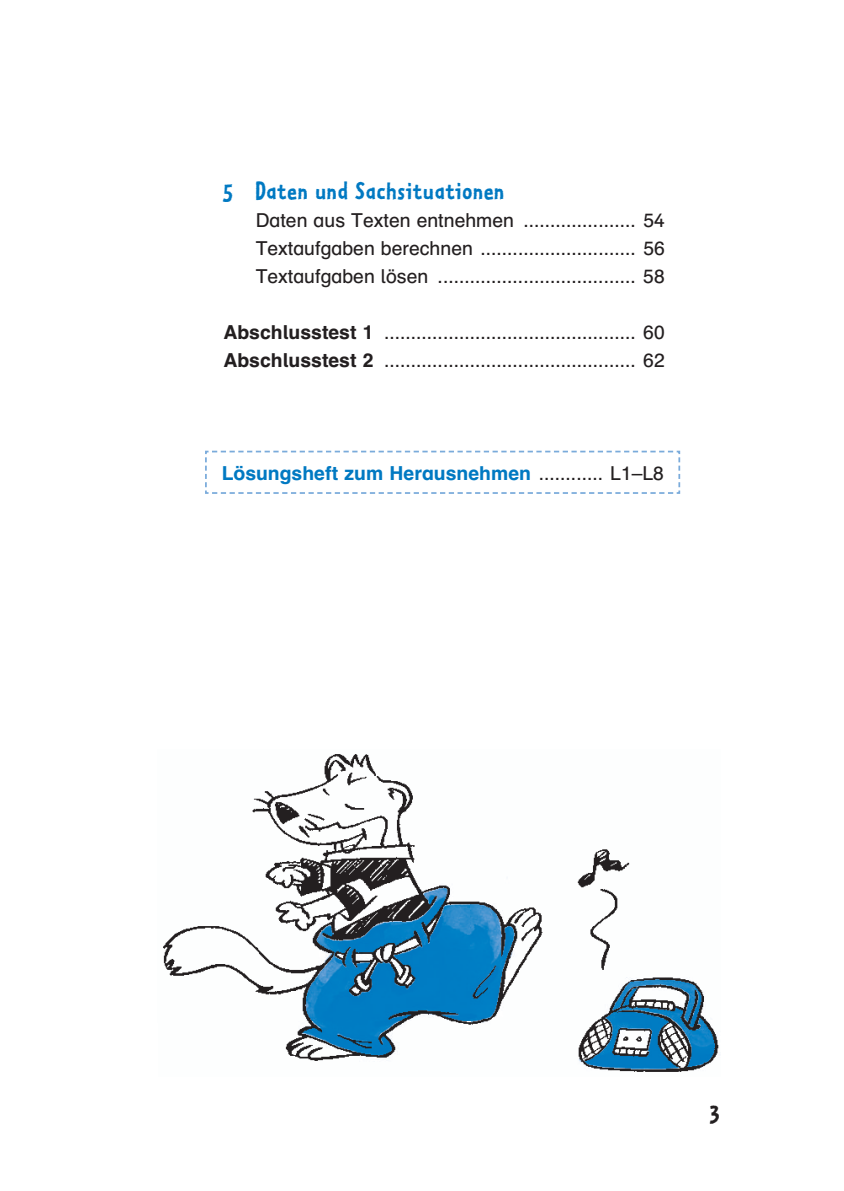
<style>
.page{position:relative;width:844px;height:1191px;background:#fff}
.page>*{position:absolute;margin:0;border:0;box-sizing:border-box;transform-origin:0 0}
.t1{font:700 28px "Kosm Bifab";color:#231f20}
.t2{font:700 26.25px "Kosm Bifab";letter-spacing:.03em;color:#0079c2}
.t3{font:19.25px/28px "Schulb Bifab";color:#231f20;text-align:justify}
.t4{font:700 19.25px "Schulb Bifab";color:#0079c2}
.s1{font-weight:700}
.s2{font-weight:400;color:#231f20}
</style>
<div class="page">
<svg style="left:205px;top:450px;width:476px;height:44px"></svg>
<img style="left:163px;top:754px;width:556px;height:318px">
<h2 class="t2" style="left:223px;top:182px;width:282px">5 Daten und Sachsituationen</h2>
<p class="t3" style="left:255px;top:208px;width:410px">Daten aus Texten entnehmen ..................... 54<br>Textaufgaben berechnen ............................. 56<br>Textaufgaben lösen ..................................... 58</p>
<p class="t3" style="left:223px;top:320px;width:442px"><span class="s1">Abschlusstest 1</span> ............................................... 60<br><span class="s1">Abschlusstest 2</span> ............................................... 62</p>
<p class="t4" style="left:221px;top:466px;width:443px">Lösungsheft zum Herausnehmen <span class="s2">............ L1–L8</span></p>
<h1 class="t1" style="left:709px;top:1102px;width:11px">3</h1>
</div>
